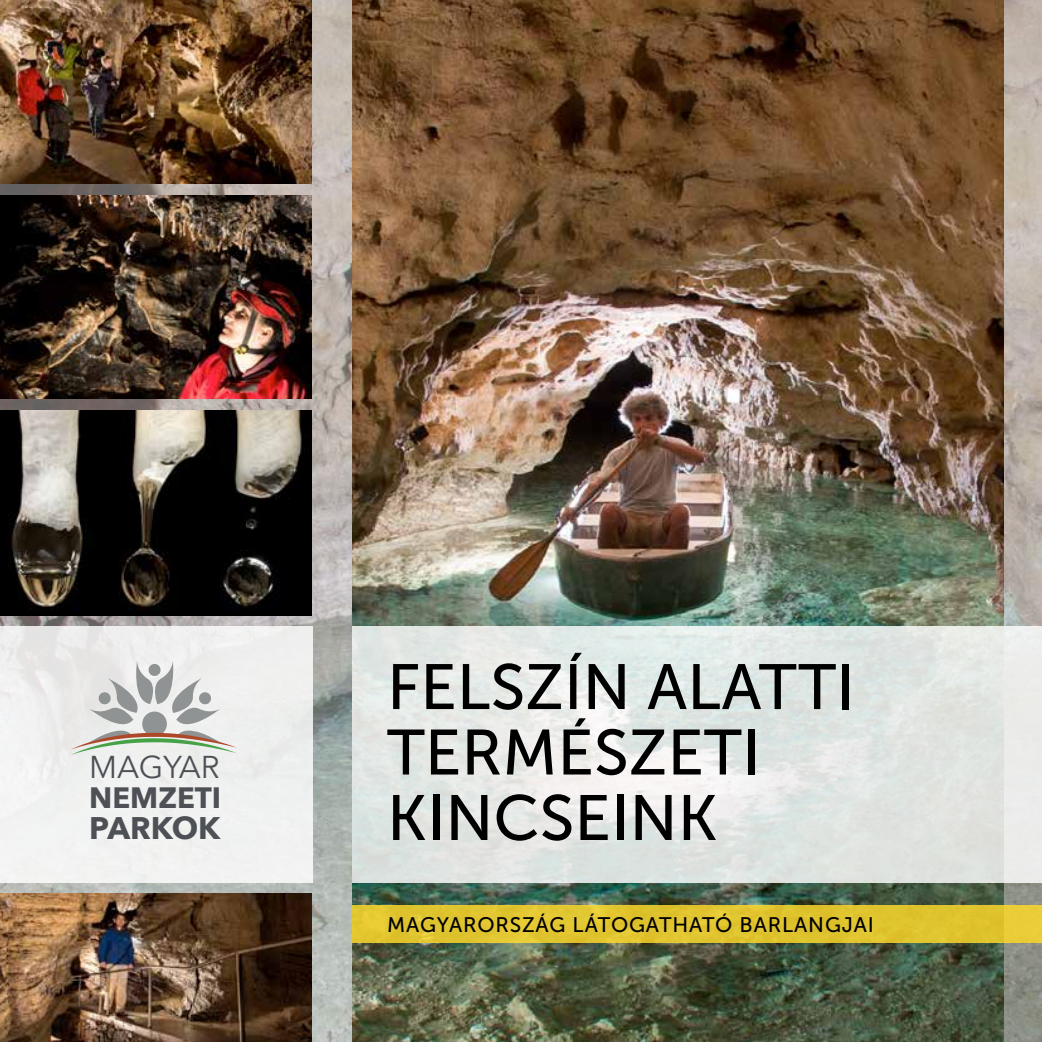
<style>
.page{position:relative;width:1042px;height:1042px;background:#fff}
.page>*{position:absolute;margin:0;border:0;box-sizing:border-box;transform-origin:0 0}
.t1{font:63.7px/65.5px "Museo Sans 500";color:#000}
.t2{font:31.5px "Avenir Next";color:#4d5156}
.t3{font:700 31.15px "Avenir Next";color:#4d5156}
.t4{font:700 29.4px "Avenir Next";color:#4d5156}
.t5{font:21px "Museo Sans 500";letter-spacing:.04em;color:#000}
</style>
<div class="page">
<img style="left:0;top:0;width:1042px;height:1042px">
<img style="left:352px;top:0;width:652px;height:1042px">
<div style="left:0;top:626px;width:313px;height:257px;background:#f0f1f0"></div>
<svg style="left:352px;top:626px;width:690px;height:257px;background:#e3e7e5"></svg>
<svg style="left:71px;top:661px;width:165px;height:94px"></svg>
<img style="left:0;top:410px;width:312px;height:205px">
<img style="left:0;top:195px;width:312px;height:204px">
<img style="left:0;top:0;width:312px;height:183px">
<img style="left:0;top:893px;width:312px;height:149px">
<div style="left:352px;top:905px;width:690px;height:38px;background:#e0c42f"></div>
<h2 class="t2" style="left:89px;top:748px;width:132px">MAGYAR</h2>
<h3 class="t4" style="left:89px;top:780px;width:133px">NEMZETI</h3>
<h3 class="t3" style="left:89px;top:808px;width:133px">PARKOK</h3>
<h1 class="t1" style="left:387px;top:654px;width:469px">FELSZÍN ALATTI<br>TERMÉSZETI<br>KINCSEINK</h1>
<p class="t5" style="left:387px;top:913px;width:488px">MAGYARORSZÁG LÁTOGATHATÓ BARLANGJAI</p>
</div>
